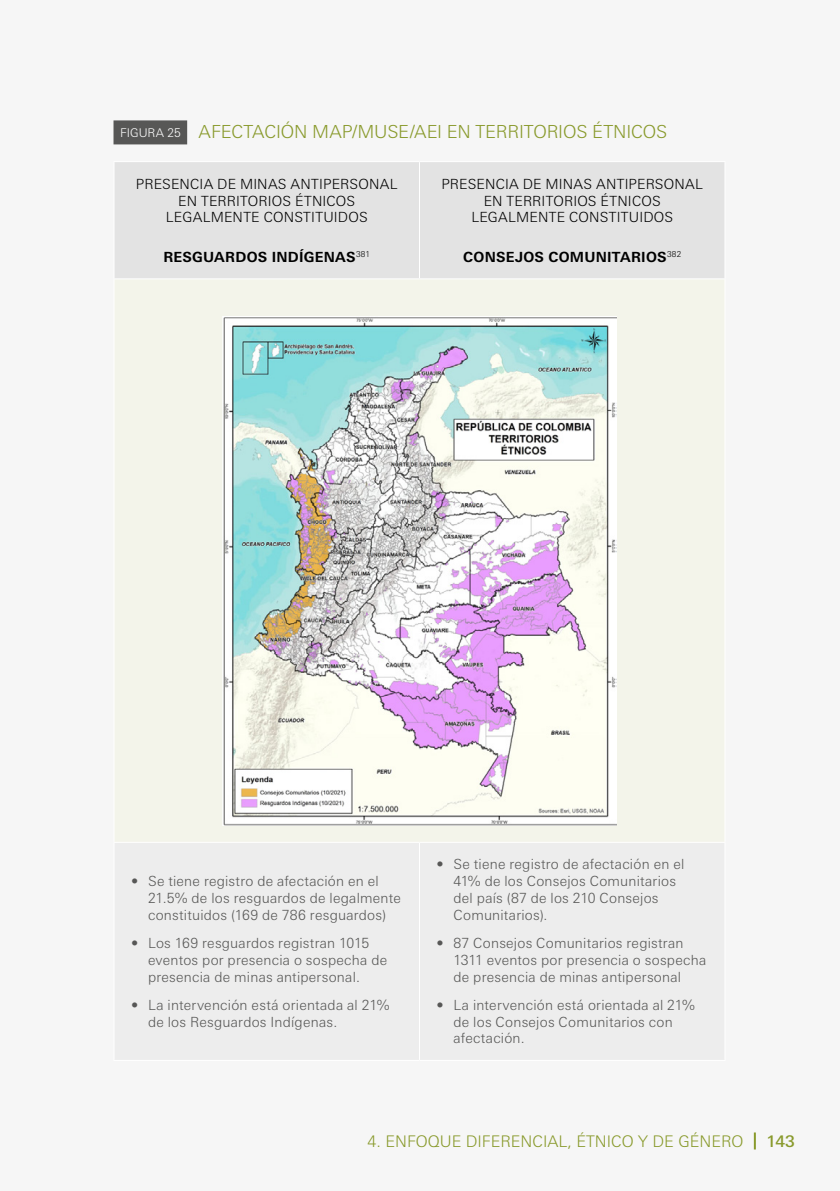
<style>
.page{position:relative;width:840px;height:1191px;background:#fff}
.page>*{position:absolute;margin:0;border:0;box-sizing:border-box;transform-origin:0 0}
.Figures_Titre{font:300 18px "Linotype Univers Basic";letter-spacing:-.01em;color:#899a2c}
.t1{font:300 16px "Linotype Univers Basic";color:#899a2c}
.t2{font:500 16px "Linotype Univers Basic";color:#899a2c}
.t3{font:300 14px/16.8px "Linotype Univers Basic";letter-spacing:.015em;color:#575756}
.Titre_Charts_colonne{font:300 14px/16.8px "Linotype Univers Basic";letter-spacing:.01em;color:#000;text-align:center}
.Titre_Charts_colonne-2{font:700 14px "Linotype Univers Basic";letter-spacing:.015em;color:#000}
.s1{font-size:12px;color:#fff}
</style>
<div class="page">
<div style="left:0;top:0;width:839px;height:1191px;background:#f6f6f6"></div>
<svg style="left:753px;top:1132px;width:2px;height:17px"></svg>
<div style="left:113px;top:120px;width:74px;height:24px;background:#575756"></div>
<div style="left:115px;top:162px;width:609px;height:116px;background:#e3e3e3"></div>
<div style="left:114px;top:279px;width:610px;height:563px;background:#f3f4ea"></div>
<hr style="left:113px;top:161px;width:306px;height:1px;background:#fff">
<hr style="left:113px;top:162px;width:1px;height:116px;background:#fff">
<hr style="left:419px;top:161px;width:306px;height:1px;background:#fff">
<hr style="left:419px;top:162px;width:1px;height:116px;background:#fff">
<hr style="left:724px;top:162px;width:1px;height:116px;background:#fff">
<hr style="left:113px;top:278px;width:306px;height:1px;background:#fff">
<hr style="left:113px;top:279px;width:1px;height:563px;background:#fff">
<hr style="left:419px;top:278px;width:306px;height:1px;background:#fff">
<hr style="left:724px;top:279px;width:1px;height:563px;background:#fff">
<hr style="left:113px;top:842px;width:306px;height:1px;background:#fff">
<hr style="left:113px;top:843px;width:1px;height:217px;background:#fff">
<hr style="left:419px;top:842px;width:306px;height:1px;background:#fff">
<hr style="left:419px;top:843px;width:1px;height:217px;background:#fff">
<hr style="left:724px;top:843px;width:1px;height:217px;background:#fff">
<hr style="left:113px;top:1060px;width:306px;height:1px;background:#fff">
<hr style="left:419px;top:1060px;width:306px;height:1px;background:#fff">
<img style="left:223px;top:317px;width:393px;height:508px">
<p class="Figures_Titre" style="left:120px;top:121px;width:548px"><span class="s1">FIGURA 25</span> AFECTACIÓN MAP/MUSE/AEI EN TERRITORIOS ÉTNICOS</p>
<p class="Titre_Charts_colonne" style="left:136px;top:175px;width:263px">PRESENCIA DE MINAS ANTIPERSONAL<br>EN TERRITORIOS ÉTNICOS<br>LEGALMENTE CONSTITUIDOS</p>
<p class="Titre_Charts_colonne-2" style="left:163px;top:248px;width:208px">RESGUARDOS INDÍGENAS<sup>381</sup></p>
<p class="Titre_Charts_colonne" style="left:441px;top:175px;width:263px">PRESENCIA DE MINAS ANTIPERSONAL<br>EN TERRITORIOS ÉTNICOS<br>LEGALMENTE CONSTITUIDOS</p>
<p class="Titre_Charts_colonne-2" style="left:463px;top:248px;width:219px">CONSEJOS COMUNITARIOS<sup>382</sup></p>
<p class="t3" style="left:148px;top:872px;width:254px;text-indent:-17px">• Se tiene registro de afectación en el<br>21.5% de los resguardos de legalmente constituidos (169 de 786 resguardos)</p>
<p class="t3" style="left:148px;top:934px;width:240px;text-indent:-17px">• Los 169 resguardos registran 1015 eventos por presencia o sospecha de presencia de minas antipersonal.</p>
<p class="t3" style="left:148px;top:996px;width:243px;text-indent:-17px">• La intervención está orientada al 21% de los Resguardos Indígenas.</p>
<p class="t3" style="left:453px;top:856px;width:232px;text-indent:-17px">• Se tiene registro de afectación en el<br>41% de los Consejos Comunitarios del país (87 de los 210 Consejos<br>Comunitarios).</p>
<p class="t3" style="left:453px;top:934px;width:254px;text-indent:-17px">• 87 Consejos Comunitarios registran<br>1311 eventos por presencia o sospecha de presencia de minas antipersonal</p>
<p class="t3" style="left:453px;top:996px;width:243px;text-indent:-17px">• La intervención está orientada al 21% de los Consejos Comunitarios con afectación.</p>
<p class="t1" style="left:367px;top:1131px;width:377px">4. ENFOQUE DIFERENCIAL, ÉTNICO Y DE GÉNERO</p>
<p class="t2" style="left:765px;top:1131px;width:30px">143</p>
</div>
